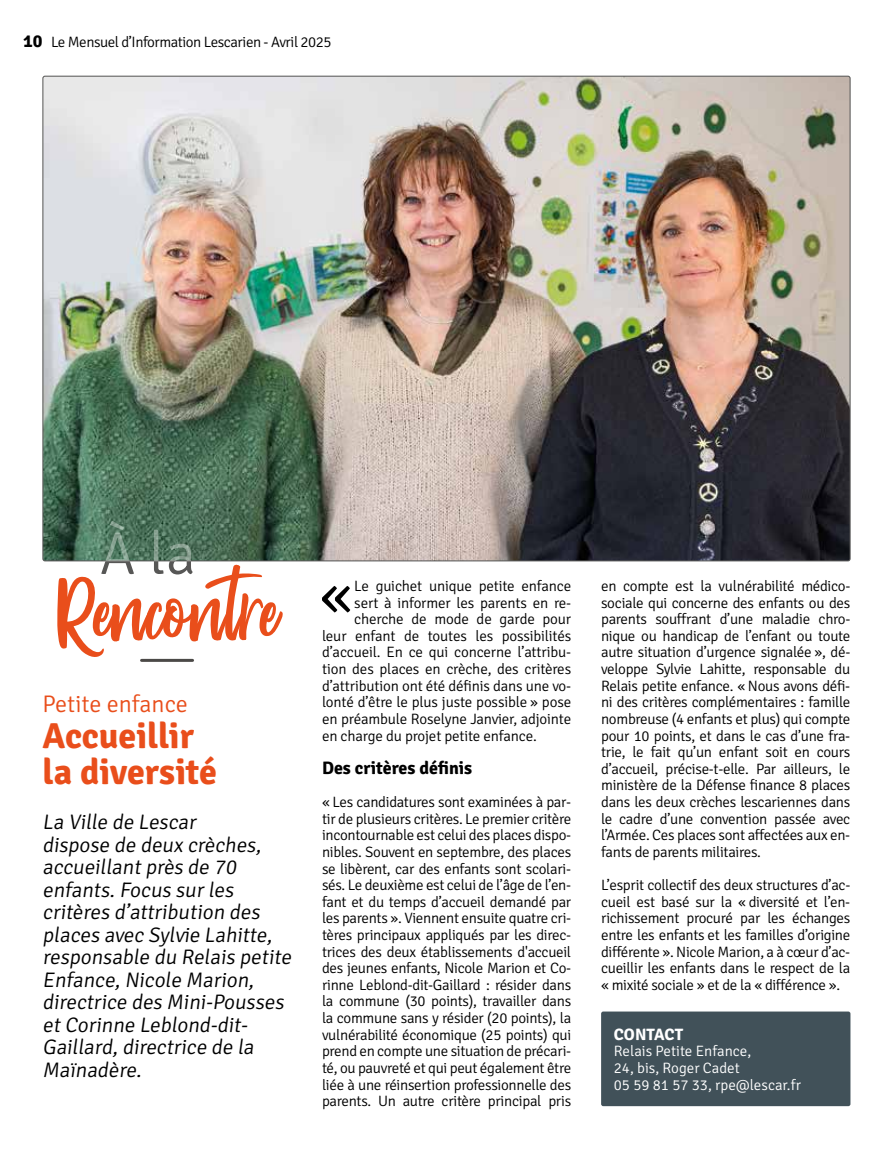
<style>
.page{position:relative;width:893px;height:1149px;background:#fff}
.page>*{position:absolute;margin:0;border:0;box-sizing:border-box;transform-origin:0 0}
.t1{font:75px "Passengers Script";color:#e94e1b}
.t2{font:300 63.15px "Signika";color:#000}
.t3{font:300 60px "Signika";color:#575756}
.t4{font:700 36px/36px "Signika";color:#e94e1b}
.t5{font:300 24px "Signika";color:#e94e1b}
.t6{font:300 21px/22.5px "Signika";color:#000}
.t7{font:700 18px "Signika";color:#000}
.t8{font:700 16.5px "Signika";color:#fff}
.t9{font:300 15px/16.6px "Signika";letter-spacing:-.015em;color:#000;text-align:justify}
.t10{font:300 15px/16.6px "Signika";color:#fff}
.s1{font-weight:700;font-size:18px}
</style>
<div class="page">
<div style="left:601px;top:1011px;width:249px;height:94px;background:#415159;border-radius:2px"></div>
<img style="left:43px;top:76px;width:807px;height:483px">
<hr style="left:142px;top:658px;width:51px;height:3px;background:#4b4947">
<p class="t9" style="left:23px;top:33px;width:310px"><span class="s1">10</span> Le Mensuel d’Information Lescarien - Avril 2025</p>
<h3 class="t3" style="left:100px;top:510px;width:98px">À la</h3>
<h1 class="t1" style="left:55px;top:562px;width:233px">Rencontre</h1>
<h3 class="t5" style="left:43px;top:686px;width:147px">Petite enfance</h3>
<h3 class="t4" style="left:43px;top:715px;width:176px">Accueillir la diversité</h3>
<p class="t6" style="left:43px;top:809px;width:254px">La Ville de Lescar<br>dispose de deux crèches, accueillantprès de 70 enfants.Focus sur les critères d’attribution des places avec Sylvie Lahitte, responsable du Relais petite<br>Enfance,Nicole Marion, directrice des Mini-Pousses etCorinne Leblond-dit-<br>Gaillard,directrice de la<br>Maïnadère.</p>
<h2 class="t2" style="left:319px;top:548px;width:35px">«</h2>
<p class="t9" style="left:354px;top:576px;width:218px">Le guichet unique petite enfance</p>
<p class="t9" style="left:354px;top:593px;width:218px">sert à informer les parents en re-</p>
<p class="t9" style="left:354px;top:609px;width:218px">cherche de mode de garde pour</p>
<p class="t9" style="left:322px;top:626px;width:251px">leur enfant de toutes les possibilités</p>
<p class="t9" style="left:322px;top:643px;width:251px">d’accueil. En ce qui concerne l’attribu-</p>
<p class="t9" style="left:322px;top:659px;width:251px">tion des places en crèche, des critères</p>
<p class="t9" style="left:322px;top:676px;width:251px">d’attribution ont été définis dans une vo-</p>
<p class="t9" style="left:322px;top:692px;width:251px">lonté d’être le plus juste possible » pose</p>
<p class="t9" style="left:322px;top:709px;width:251px">en préambule Roselyne Janvier, adjointe</p>
<p class="t9" style="left:322px;top:726px;width:216px">en charge du projet petite enfance.</p>
<p class="t7" style="left:322px;top:754px;width:152px">Des critères définis</p>
<p class="t9" style="left:322px;top:792px;width:251px">« Les candidatures sont examinées à par&shy;tir de plusieurs critères. Le premier critère incontournable est celui des places dispo&shy;nibles. Souvent en septembre, des places se libèrent, car des enfants sont scolari&shy;sés. Le deuxième est celui de l’âge de l’en&shy;fant et du temps d’accueil demandé par les parents ». Viennent ensuite quatre cri&shy;tères principaux appliqués par les direc&shy;trices des deux établissements d'accueil des jeunes enfants, Nicole Marion et Co&shy;rinne Leblond-dit-Gaillard : résider dans la commune (30 points), travailler dans la commune sans y résider (20 points), la vulnérabilité économique (25 points) qui prend en compte une situation de précari&shy;té, ou pauvreté et qui peut également être liée à une réinsertion professionnelle des parents. Un autre critère principal pris</p>
<p class="t9" style="left:601px;top:576px;width:251px">en compte est la vulnérabilité médico&shy;sociale qui concerne des enfants ou des parents souffrant d’une maladie chro&shy;nique ou handicap de l’enfant ou toute autre situation d’urgence signalée », dé&shy;veloppe Sylvie Lahitte, responsable du Relais petite enfance. « Nous avons défi&shy;ni des critères complémentaires : famille nombreuse (4 enfants et plus) qui compte pour 10 points, et dans le cas d’une fra&shy;trie, le fait qu’un enfant soit en cours d’accueil, précise-t-elle. Par ailleurs, le ministère de la Défense finance 8 places dans les deux crèches lescariennes dans le cadre d’une convention passée avec l’Armée. Ces places sont affectées aux en&shy;fants de parents militaires.</p>
<p class="t9" style="left:601px;top:875px;width:251px">L’esprit collectif des deux structures d’ac&shy;cueil est basé sur la « diversité et l’en&shy;richissement procuré par les échanges entre les enfants et les familles d’origine différente ». Nicole Marion, a à cœur d’ac&shy;cueillir les enfants dans le respect de la « mixité sociale » et de la « différence ».</p>
<p class="t8" style="left:614px;top:1021px;width:71px">CONTACT</p>
<p class="t10" style="left:614px;top:1041px;width:189px">Relais Petite Enfance,<br>24, bis, Roger Cadet<br>05 59 81 57 33, rpe@lescar.fr</p>
</div>
